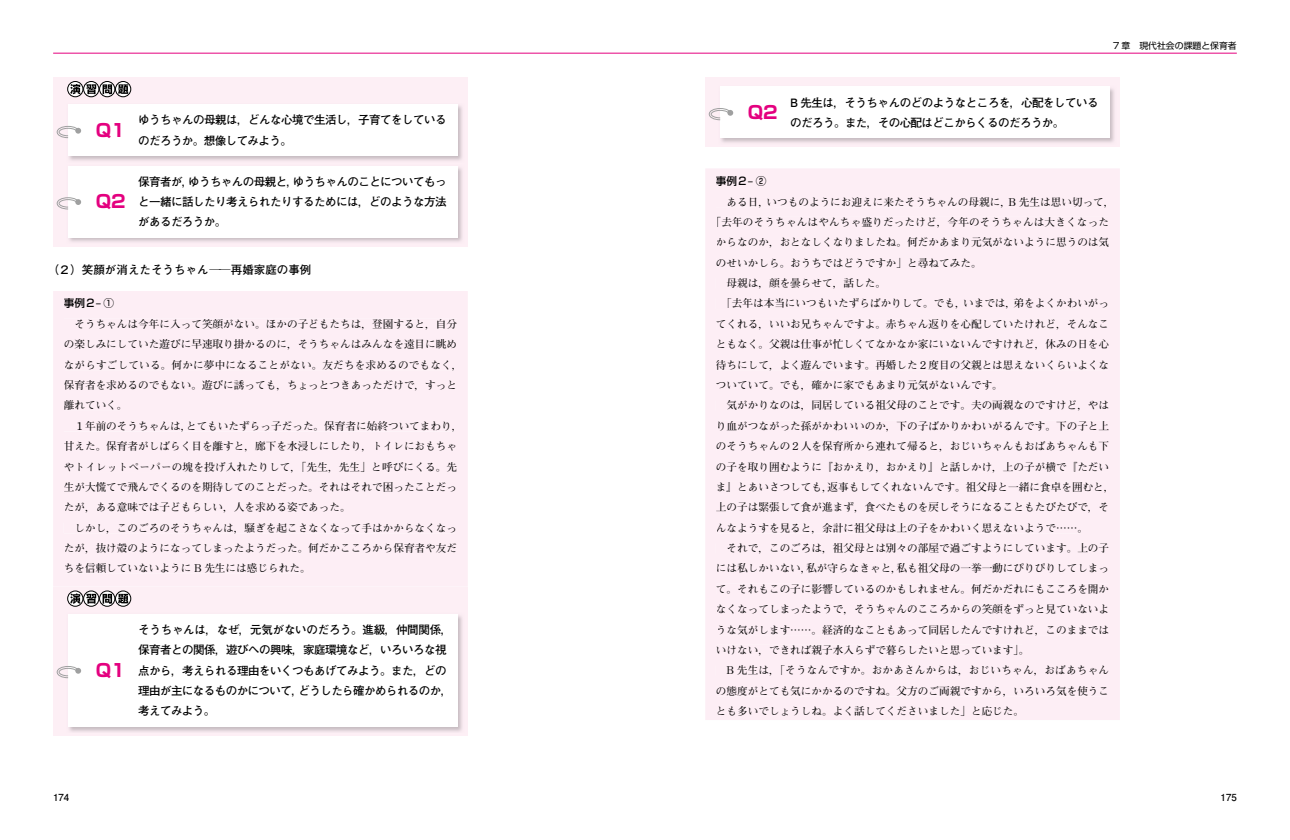
<style>
.page{position:relative;width:1290px;height:840px;background:#fff}
.page>*{position:absolute;margin:0;border:0;box-sizing:border-box;transform-origin:0 0}
.t1{font:700 17.75px "Shin Go Pro";color:#e4007f}
.t2{font:700 11.5px/20.4px "Futo Go B101 Pro";letter-spacing:-.045em;color:#000}
.t3{font:700 11.5px "Futo Go B101 Pro";color:#000}
.t4{font:700 10.62px/20.4px "Futo Min A101 Pro";color:#000}
.t5{font:700 10.62px "Futo Min A101 Pro";letter-spacing:.02em;color:#000}
.t6{font:500 10.62px "Shin Go Pro";color:#000}
.t7{font:700 9.75px "Futo Go B101 Pro";color:#000}
.t8{font:8.88px "Shin Go Pro";color:#000}
</style>
<div class="page">
<hr style="left:53px;top:53px;width:592px;height:1px;background:#e4007f">
<div style="left:53px;top:77px;width:415px;height:169px;background:#fdeff5"></div>
<img style="left:68px;top:104px;width:394px;height:57px">
<div style="left:68px;top:105px;width:390px;height:51px;background:#fff"></div>
<svg style="left:56px;top:125px;width:25px;height:14px"></svg>
<img style="left:68px;top:167px;width:394px;height:75px">
<div style="left:68px;top:166px;width:390px;height:71px;background:#fff"></div>
<svg style="left:56px;top:197px;width:25px;height:13px"></svg>
<svg style="left:68px;top:81px;width:15px;height:16px"></svg>
<div style="left:67px;top:81px;width:16px;height:16px;border:1px solid #000;border-radius:50%"></div>
<svg style="left:84px;top:81px;width:15px;height:16px"></svg>
<div style="left:83px;top:81px;width:16px;height:16px;border:1px solid #000;border-radius:50%"></div>
<svg style="left:100px;top:81px;width:15px;height:16px"></svg>
<div style="left:99px;top:81px;width:16px;height:16px;border:1px solid #000;border-radius:50%"></div>
<svg style="left:115px;top:81px;width:16px;height:16px"></svg>
<div style="left:115px;top:81px;width:16px;height:16px;border:1px solid #000;border-radius:50%"></div>
<svg style="left:70px;top:84px;width:58px;height:10px"></svg>
<div style="left:53px;top:586px;width:415px;height:149px;background:#fdeff5"></div>
<img style="left:67px;top:615px;width:395px;height:117px">
<div style="left:68px;top:614px;width:390px;height:112px;background:#fff"></div>
<svg style="left:56px;top:665px;width:25px;height:13px"></svg>
<svg style="left:68px;top:591px;width:15px;height:15px"></svg>
<div style="left:67px;top:590px;width:16px;height:16px;border:1px solid #000;border-radius:50%"></div>
<div style="left:83px;top:590px;width:16px;height:16px;border:1px solid #000;border-radius:50%"></div>
<div style="left:99px;top:590px;width:16px;height:16px;border:1px solid #000;border-radius:50%"></div>
<svg style="left:115px;top:591px;width:16px;height:15px"></svg>
<div style="left:115px;top:590px;width:16px;height:16px;border:1px solid #000;border-radius:50%"></div>
<svg style="left:70px;top:593px;width:58px;height:11px"></svg>
<div style="left:53px;top:291px;width:415px;height:295px;background:#fdeef5"></div>
<div style="left:64px;top:298px;width:50px;height:10px;background:#fdeef5"></div>
<div style="left:64px;top:319px;width:393px;height:10px;background:#fdeef5"></div>
<div style="left:65px;top:339px;width:391px;height:11px;background:#fdeef5"></div>
<div style="left:65px;top:360px;width:389px;height:10px;background:#fdeef5"></div>
<div style="left:64px;top:380px;width:391px;height:10px;background:#fdeef5"></div>
<div style="left:64px;top:400px;width:56px;height:10px;background:#fdeef5"></div>
<div style="left:64px;top:421px;width:390px;height:10px;background:#fdeef5"></div>
<div style="left:64px;top:441px;width:391px;height:11px;background:#fdeef5"></div>
<div style="left:65px;top:461px;width:392px;height:11px;background:#fdeef5"></div>
<div style="left:64px;top:482px;width:391px;height:10px;background:#fdeef5"></div>
<div style="left:65px;top:502px;width:279px;height:11px;background:#fdeef5"></div>
<div style="left:64px;top:523px;width:391px;height:10px;background:#fdeef5"></div>
<div style="left:65px;top:543px;width:391px;height:10px;background:#fdeef5"></div>
<div style="left:65px;top:563px;width:238px;height:10px;background:#fdeef5"></div>
<hr style="left:645px;top:53px;width:592px;height:1px;background:#e4007f">
<div style="left:705px;top:77px;width:415px;height:70px;background:#fdeff5"></div>
<img style="left:720px;top:86px;width:394px;height:57px">
<div style="left:720px;top:87px;width:390px;height:51px;background:#fff"></div>
<svg style="left:708px;top:108px;width:25px;height:13px"></svg>
<div style="left:705px;top:168px;width:415px;height:552px;background:#fdeef5"></div>
<div style="left:716px;top:176px;width:50px;height:10px;background:#fdeef5"></div>
<div style="left:716px;top:197px;width:390px;height:10px;background:#fdeef5"></div>
<div style="left:717px;top:217px;width:391px;height:10px;background:#fdeef5"></div>
<div style="left:717px;top:237px;width:392px;height:11px;background:#fdeef5"></div>
<div style="left:717px;top:258px;width:257px;height:10px;background:#fdeef5"></div>
<div style="left:716px;top:278px;width:163px;height:11px;background:#fdeef5"></div>
<div style="left:716px;top:298px;width:391px;height:11px;background:#fdeef5"></div>
<div style="left:717px;top:319px;width:390px;height:10px;background:#fdeef5"></div>
<div style="left:718px;top:339px;width:391px;height:11px;background:#fdeef5"></div>
<div style="left:716px;top:359px;width:392px;height:11px;background:#fdeef5"></div>
<div style="left:716px;top:380px;width:280px;height:10px;background:#fdeef5"></div>
<div style="left:716px;top:400px;width:392px;height:11px;background:#fdeef5"></div>
<div style="left:718px;top:421px;width:391px;height:10px;background:#fdeef5"></div>
<div style="left:717px;top:441px;width:392px;height:11px;background:#fdeef5"></div>
<div style="left:717px;top:461px;width:391px;height:11px;background:#fdeef5"></div>
<div style="left:718px;top:482px;width:388px;height:10px;background:#fdeef5"></div>
<div style="left:716px;top:502px;width:391px;height:11px;background:#fdeef5"></div>
<div style="left:717px;top:523px;width:364px;height:10px;background:#fdeef5"></div>
<div style="left:716px;top:543px;width:392px;height:10px;background:#fdeef5"></div>
<div style="left:717px;top:563px;width:390px;height:11px;background:#fdeef5"></div>
<div style="left:717px;top:584px;width:391px;height:10px;background:#fdeef5"></div>
<div style="left:717px;top:604px;width:390px;height:11px;background:#fdeef5"></div>
<div style="left:718px;top:624px;width:390px;height:11px;background:#fdeef5"></div>
<div style="left:717px;top:645px;width:305px;height:10px;background:#fdeef5"></div>
<div style="left:716px;top:665px;width:392px;height:11px;background:#fdeef5"></div>
<div style="left:717px;top:685px;width:390px;height:11px;background:#fdeef5"></div>
<div style="left:718px;top:706px;width:299px;height:10px;background:#fdeef5"></div>
<h1 class="t1" style="left:96px;top:116px;width:31px">Q1</h1>
<h1 class="t1" style="left:96px;top:187px;width:31px">Q2</h1>
<p class="t2" style="left:138px;top:108px;width:310px">ゆうちゃんの母親は，どんな心境で生活し，子育てをしているのだろうか。想像してみよう。</p>
<p class="t2" style="left:138px;top:170px;width:310px;text-align:justify">保育者が，ゆうちゃんの母親と，ゆうちゃんのことについてもっと一緒に話したり考えられたりするためには，どのような方法があるだろうか。</p>
<p class="t3" style="left:47px;top:260px;width:265px">（２）笑顔が消えたそうちゃん──再婚家庭の事例</p>
<p class="t6" style="left:64px;top:295px;width:52px">事例２– ①</p>
<p class="t4" style="left:64px;top:312px;width:400px">　そうちゃんは今年に入って笑顔がない。ほかの子どもたちは，登園すると，自分の楽しみにしていた遊びに早速取り掛かるのに，そうちゃんはみんなを遠目に眺めながらすごしている。何かに夢中になることがない。友だちを求めるのでもなく，保育者を求めるのでもない。遊びに誘っても，ちょっとつきあっただけで，すっと離れていく。<br>　１年前のそうちゃんは，とてもいたずらっ子だった。保育者に始終ついてまわり，甘えた。保育者がしばらく目を離すと，廊下を水浸しにしたり，トイレにおもちゃやトイレットペーパーの塊を投げ入れたりして，「先生，先生」と呼びにくる。先生が大慌てで飛んでくるのを期待してのことだった。それはそれで困ったことだったが，ある意味では子どもらしい，人を求める姿であった。<br>　しかし，このごろのそうちゃんは，騒ぎを起こさなくなって手はかからなくなったが，抜け殻のようになってしまったようだった。何だかこころから保育者や友だちを信頼していないように B 先生には感じられた。</p>
<h1 class="t1" style="left:96px;top:656px;width:31px">Q1</h1>
<p class="t2" style="left:138px;top:618px;width:316px">そうちゃんは，なぜ，元気がないのだろう。進級，仲間関係，保育者との関係，遊びへの興味，家庭環境など，いろいろな視点から，考えられる理由をいくつもあげてみよう。また，どの理由が主になるものかについて，どうしたら確かめられるのか，考えてみよう。</p>
<p class="t7" style="left:53px;top:789px;width:18px">174</p>
<p class="t8" style="left:1113px;top:38px;width:126px">7 章　現代社会の課題と保育者</p>
<h1 class="t1" style="left:748px;top:98px;width:31px">Q2</h1>
<p class="t2" style="left:790px;top:90px;width:310px">B 先生は，そうちゃんのどのようなところを，心配をしているのだろう。また，その心配はどこからくるのだろうか。</p>
<p class="t6" style="left:716px;top:172px;width:52px">事例２– ②</p>
<p class="t4" style="left:716px;top:190px;width:400px">　ある日，いつものようにお迎えに来たそうちゃんの母親に，B 先生は思い切って，</p>
<p class="t4" style="left:710px;top:210px;width:400px">「去年のそうちゃんはやんちゃ盛りだったけど，今年のそうちゃんは大きくなった</p>
<p class="t4" style="left:716px;top:231px;width:395px">からなのか，おとなしくなりましたね。何だかあまり元気がないように思うのは気</p>
<p class="t4" style="left:716px;top:251px;width:267px">のせいかしら。おうちではどうですか」と尋ねてみた。</p>
<p class="t4" style="left:716px;top:272px;width:172px">　母親は，顔を曇らせて，話した。</p>
<p class="t4" style="left:716px;top:292px;width:395px">　「去年は本当にいつもいたずらばかりして。でも，いまでは，弟をよくかわいがっ</p>
<p class="t4" style="left:716px;top:312px;width:395px">てくれる，いいお兄ちゃんですよ。赤ちゃん返りを心配していたけれど，そんなこ</p>
<p class="t4" style="left:716px;top:333px;width:395px">ともなく。父親は仕事が忙しくてなかなか家にいないんですけれど，休みの日を心</p>
<p class="t4" style="left:716px;top:353px;width:395px">待ちにして，よく遊んでいます。再婚した２度目の父親とは思えないくらいよくな</p>
<p class="t4" style="left:716px;top:373px;width:289px">ついていて。でも，確かに家でもあまり元気がないんです。</p>
<p class="t4" style="left:716px;top:394px;width:395px">　気がかりなのは，同居している祖父母のことです。夫の両親なのですけど，やは</p>
<p class="t4" style="left:716px;top:414px;width:395px">り血がつながった孫がかわいいのか，下の子ばかりかわいがるんです。下の子と上</p>
<p class="t4" style="left:716px;top:435px;width:395px">のそうちゃんの２人を保育所から連れて帰ると，おじいちゃんもおばあちゃんも下</p>
<p class="t4" style="left:716px;top:455px;width:395px">の子を取り囲むように『おかえり，おかえり』と話しかけ，上の子が横で『ただい</p>
<p class="t4" style="left:716px;top:475px;width:400px">ま』とあいさつしても，返事もしてくれないんです。祖父母と一緒に食卓を囲むと，</p>
<p class="t4" style="left:716px;top:496px;width:395px">上の子は緊張して食が進まず，食べたものを戻しそうになることもたびたびで，そ</p>
<p class="t4" style="left:716px;top:516px;width:374px">んなようすを見ると，余計に祖父母は上の子をかわいく思えないようで……。</p>
<p class="t4" style="left:716px;top:536px;width:395px">　それで，このごろは，祖父母とは別々の部屋で過ごすようにしています。上の子</p>
<p class="t4" style="left:716px;top:557px;width:395px">には私しかいない，私が守らなきゃと，私も祖父母の一挙一動にぴりぴりしてしまっ</p>
<p class="t4" style="left:716px;top:577px;width:395px">て。それもこの子に影響しているのかもしれません。何だかだれにもこころを開か</p>
<p class="t4" style="left:716px;top:598px;width:395px">なくなってしまったようで，そうちゃんのこころからの笑顔をずっと見ていないよ</p>
<p class="t4" style="left:716px;top:618px;width:395px">うな気がします……。経済的なこともあって同居したんですけれど，このままでは</p>
<p class="t4" style="left:716px;top:638px;width:315px">いけない，できれば親子水入らずで暮らしたいと思っています」。</p>
<p class="t5" style="left:716px;top:662px;width:395px">　B 先生は，「そうなんですか。おかあさんからは，おじいちゃん，おばあちゃん</p>
<p class="t4" style="left:716px;top:679px;width:395px">の態度がとても気にかかるのですね。父方のご両親ですから，いろいろ気を使うこ</p>
<p class="t4" style="left:716px;top:699px;width:310px">とも多いでしょうしね。よく話してくださいました」と応じた。</p>
<p class="t7" style="left:1220px;top:789px;width:18px">175</p>
</div>
